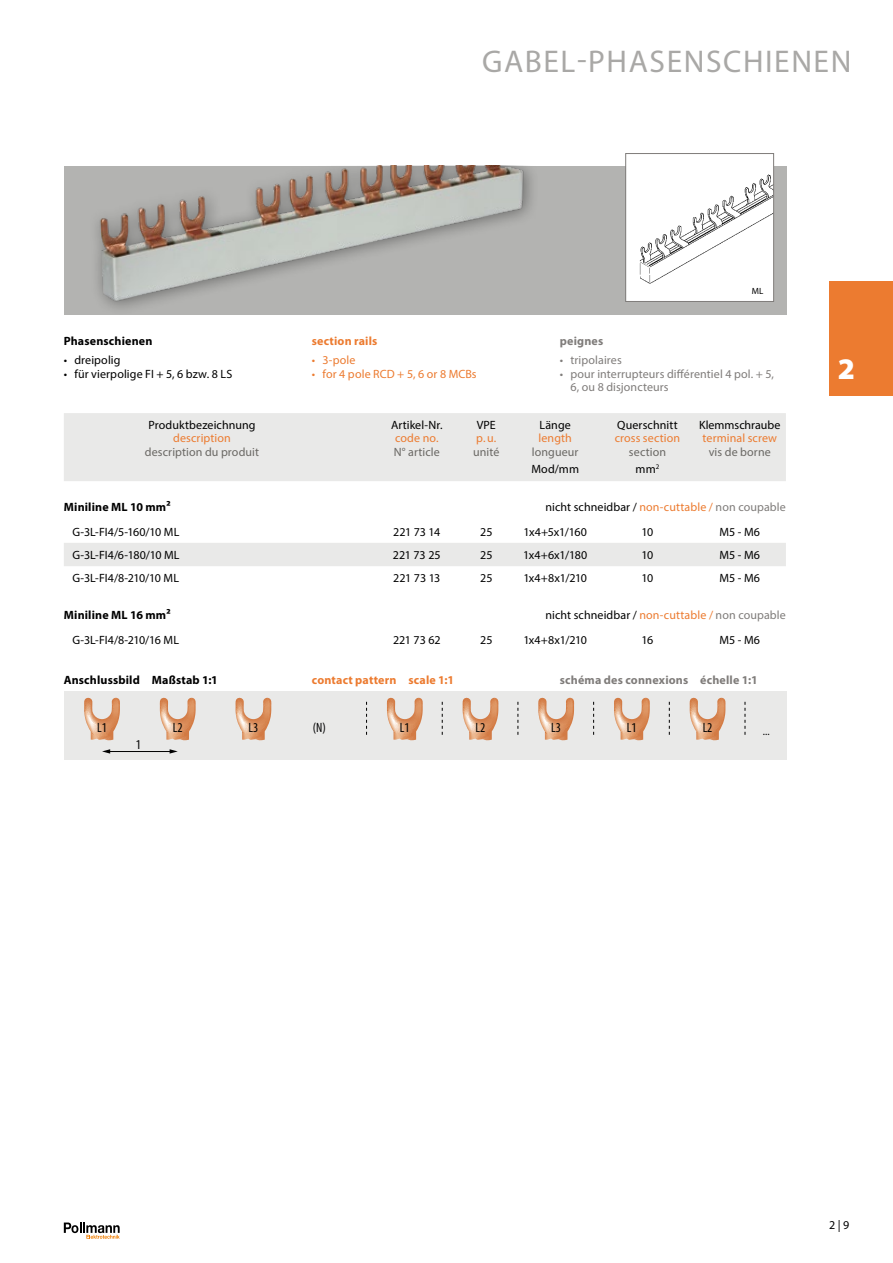
<style>
.page{position:relative;width:893px;height:1263px;background:#fff}
.page>*{position:absolute;margin:0;border:0;box-sizing:border-box;transform-origin:0 0}
.t1{font:31.5px "Myriad Pro";letter-spacing:.05em;color:#a9a8a6}
.t2{font:900 30px "Myriad Pro";color:#fff}
.t3{font:condensed 13.5px "Myriad Pro";color:#000}
.t4{font:12px "Myriad Pro";letter-spacing:.005em;color:#000}
.t5{font:12px "Myriad Pro";letter-spacing:.01em;color:#ec7b30}
.t6{font:700 12px "Myriad Pro";letter-spacing:.015em;color:#000}
.t7{font:12px/13.5px "Myriad Pro";letter-spacing:.01em;color:#7f7c7a}
.t8{font:12px/17.7px "Myriad Pro";letter-spacing:.01em;color:#6a6864;text-align:center}
.t9{font:700 12px "Myriad Pro";letter-spacing:.015em;color:#7f7c7a}
.t10{font:700 12px "Myriad Pro";letter-spacing:.015em;color:#ec7b30}
.t11{font:12px "Myriad Pro";letter-spacing:-.03em;color:#000}
.t12{font:12px "Myriad Pro";letter-spacing:-.02em;color:#000}
.t13{font:12px "Myriad Pro";letter-spacing:-.015em;color:#000}
.t14{font:condensed 12px "Myriad Pro";color:#000}
.t15{font:9px "Myriad Pro";color:#000}
.s1{color:#000}
.s2{color:#ec7b30}
.s3{color:#7f7c7a}
</style>
<div class="page">
<div style="left:829px;top:281px;width:64px;height:114px;background:#ec7b30"></div>
<svg style="left:64px;top:1222px;width:56px;height:17px"></svg>
<div style="left:64px;top:166px;width:722px;height:148px;background:#b3b3b1"></div>
<img style="left:97px;top:166px;width:435px;height:142px">
<div style="left:626px;top:154px;width:148px;height:147px;background:#fff"></div>
<img style="left:639px;top:174px;width:133px;height:110px">
<div style="left:625px;top:153px;width:149px;height:149px;border:1px solid #7f7c7a"></div>
<svg style="left:64px;top:413px;width:722px;height:153px;fill:#e9e9e8"></svg>
<div style="left:64px;top:691px;width:723px;height:68px;background:#e9e9e8"></div>
<svg style="left:84px;top:698px;width:36px;height:42px"></svg>
<svg style="left:387px;top:698px;width:36px;height:42px"></svg>
<svg style="left:462px;top:698px;width:36px;height:42px"></svg>
<svg style="left:538px;top:698px;width:36px;height:42px"></svg>
<svg style="left:614px;top:698px;width:36px;height:42px"></svg>
<svg style="left:690px;top:698px;width:36px;height:42px"></svg>
<svg style="left:160px;top:698px;width:36px;height:42px"></svg>
<svg style="left:235px;top:698px;width:36px;height:42px"></svg>
<hr style="left:109px;top:751px;width:62px;height:1px;background:#000">
<svg style="left:102px;top:749px;width:8px;height:5px"></svg>
<svg style="left:170px;top:749px;width:8px;height:5px"></svg>
<svg style="left:366px;top:701px;width:1px;height:34px"></svg>
<svg style="left:442px;top:701px;width:1px;height:34px"></svg>
<svg style="left:518px;top:701px;width:1px;height:34px"></svg>
<svg style="left:593px;top:701px;width:1px;height:34px"></svg>
<svg style="left:669px;top:701px;width:1px;height:34px"></svg>
<svg style="left:745px;top:701px;width:1px;height:34px"></svg>
<h1 class="t1" style="left:482px;top:42px;width:371px">GABEL-PHASENSCHIENEN</h1>
<p class="t6" style="left:64px;top:333px;width:90px">Phasenschienen</p>
<p class="t4" style="left:64px;top:353px;width:58px">• dreipolig</p>
<p class="t4" style="left:64px;top:366px;width:170px">• für vierpolige FI + 5, 6 bzw. 8 LS</p>
<p class="t4" style="left:148px;top:417px;width:109px">Produktbezeichnung</p>
<p class="t5" style="left:173px;top:431px;width:59px">description</p>
<p class="t8" style="left:145px;top:442px;width:116px">description du produit</p>
<p class="t10" style="left:312px;top:333px;width:67px">section rails</p>
<p class="t5" style="left:312px;top:353px;width:45px">• 3-pole</p>
<p class="t5" style="left:312px;top:366px;width:166px">• for 4 pole RCD + 5, 6 or 8 MCBs</p>
<p class="t4" style="left:391px;top:417px;width:53px">Artikel-Nr.</p>
<p class="t5" style="left:395px;top:431px;width:45px">code no.</p>
<p class="t8" style="left:394px;top:442px;width:48px">N° article</p>
<p class="t4" style="left:477px;top:417px;width:21px">VPE</p>
<p class="t5" style="left:476px;top:431px;width:22px">p.u.</p>
<p class="t8" style="left:473px;top:442px;width:28px">unité</p>
<p class="t15" style="left:752px;top:286px;width:13px">ML</p>
<p class="t9" style="left:560px;top:333px;width:45px">peignes</p>
<p class="t7" style="left:560px;top:353px;width:63px">• tripolaires</p>
<p class="t7" style="left:570px;top:367px;width:205px;text-indent:-11px">• pour interrupteurs différentiel 4 pol. + 5,<br>6, ou 8 disjoncteurs</p>
<p class="t4" style="left:539px;top:417px;width:33px">Länge</p>
<p class="t5" style="left:538px;top:431px;width:35px">length</p>
<p class="t8" style="left:532px;top:442px;width:48px">longueur</p>
<p class="t4" style="left:531px;top:462px;width:49px">Mod/mm</p>
<p class="t4" style="left:617px;top:417px;width:62px">Querschnitt</p>
<p class="t5" style="left:615px;top:431px;width:67px">cross section</p>
<p class="t8" style="left:629px;top:442px;width:39px">section <span class="s1">mm</span><sup>2</sup></p>
<p class="t4" style="left:699px;top:417px;width:83px">Klemmschraube</p>
<p class="t5" style="left:703px;top:431px;width:76px">terminal screw</p>
<p class="t8" style="left:709px;top:442px;width:64px">vis de borne</p>
<p class="t6" style="left:64px;top:499px;width:108px">Miniline ML 10 mm²</p>
<p class="t4" style="left:545px;top:499px;width:242px">nicht schneidbar / <span class="s2">non-cuttable /</span> <span class="s3">non coupable</span></p>
<p class="t4" style="left:72px;top:524px;width:109px">G-3L-FI4/5-160/10 ML</p>
<p class="t4" style="left:393px;top:524px;width:49px">221 73 14</p>
<p class="t4" style="left:480px;top:524px;width:14px">25</p>
<p class="t12" style="left:524px;top:524px;width:65px">1x4+5x1/160</p>
<p class="t4" style="left:642px;top:524px;width:13px">10</p>
<p class="t4" style="left:719px;top:524px;width:42px">M5 - M6</p>
<p class="t4" style="left:72px;top:548px;width:109px">G-3L-FI4/6-180/10 ML</p>
<p class="t4" style="left:393px;top:548px;width:49px">221 73 25</p>
<p class="t4" style="left:480px;top:548px;width:14px">25</p>
<p class="t13" style="left:523px;top:548px;width:65px">1x4+6x1/180</p>
<p class="t4" style="left:642px;top:548px;width:13px">10</p>
<p class="t4" style="left:719px;top:548px;width:42px">M5 - M6</p>
<p class="t4" style="left:72px;top:571px;width:108px">G-3L-FI4/8-210/10 ML</p>
<p class="t4" style="left:393px;top:571px;width:49px">221 73 13</p>
<p class="t4" style="left:480px;top:571px;width:14px">25</p>
<p class="t11" style="left:523px;top:571px;width:65px">1x4+8x1/210</p>
<p class="t4" style="left:642px;top:571px;width:13px">10</p>
<p class="t4" style="left:719px;top:571px;width:42px">M5 - M6</p>
<p class="t6" style="left:64px;top:607px;width:108px">Miniline ML 16 mm²</p>
<p class="t4" style="left:545px;top:608px;width:242px">nicht schneidbar / <span class="s2">non-cuttable /</span> <span class="s3">non coupable</span></p>
<p class="t4" style="left:72px;top:633px;width:108px">G-3L-FI4/8-210/16 ML</p>
<p class="t4" style="left:393px;top:633px;width:49px">221 73 62</p>
<p class="t4" style="left:480px;top:633px;width:14px">25</p>
<p class="t11" style="left:523px;top:633px;width:65px">1x4+8x1/210</p>
<p class="t4" style="left:642px;top:633px;width:13px">16</p>
<p class="t4" style="left:719px;top:633px;width:42px">M5 - M6</p>
<p class="t6" style="left:64px;top:672px;width:156px">Anschlussbild Maßstab 1:1</p>
<p class="t10" style="left:312px;top:672px;width:144px">contact pattern scale 1:1</p>
<p class="t9" style="left:560px;top:672px;width:199px">schéma des connexions échelle 1:1</p>
<p class="t3" style="left:97px;top:719px;width:11px">L1</p>
<p class="t3" style="left:173px;top:719px;width:11px">L2</p>
<p class="t3" style="left:248px;top:719px;width:11px">L3</p>
<p class="t3" style="left:313px;top:719px;width:15px">(N)</p>
<p class="t3" style="left:400px;top:719px;width:11px">L1</p>
<p class="t3" style="left:476px;top:719px;width:11px">L2</p>
<p class="t3" style="left:551px;top:719px;width:11px">L3</p>
<p class="t3" style="left:627px;top:719px;width:11px">L1</p>
<p class="t3" style="left:703px;top:719px;width:11px">L2</p>
<p class="t3" style="left:136px;top:736px;width:7px">1</p>
<p class="t14" style="left:763px;top:724px;width:8px">...</p>
<h2 class="t2" style="left:838px;top:349px;width:19px">2</h2>
<p class="t4" style="left:829px;top:1218px;width:22px">2 | 9</p>
</div>
